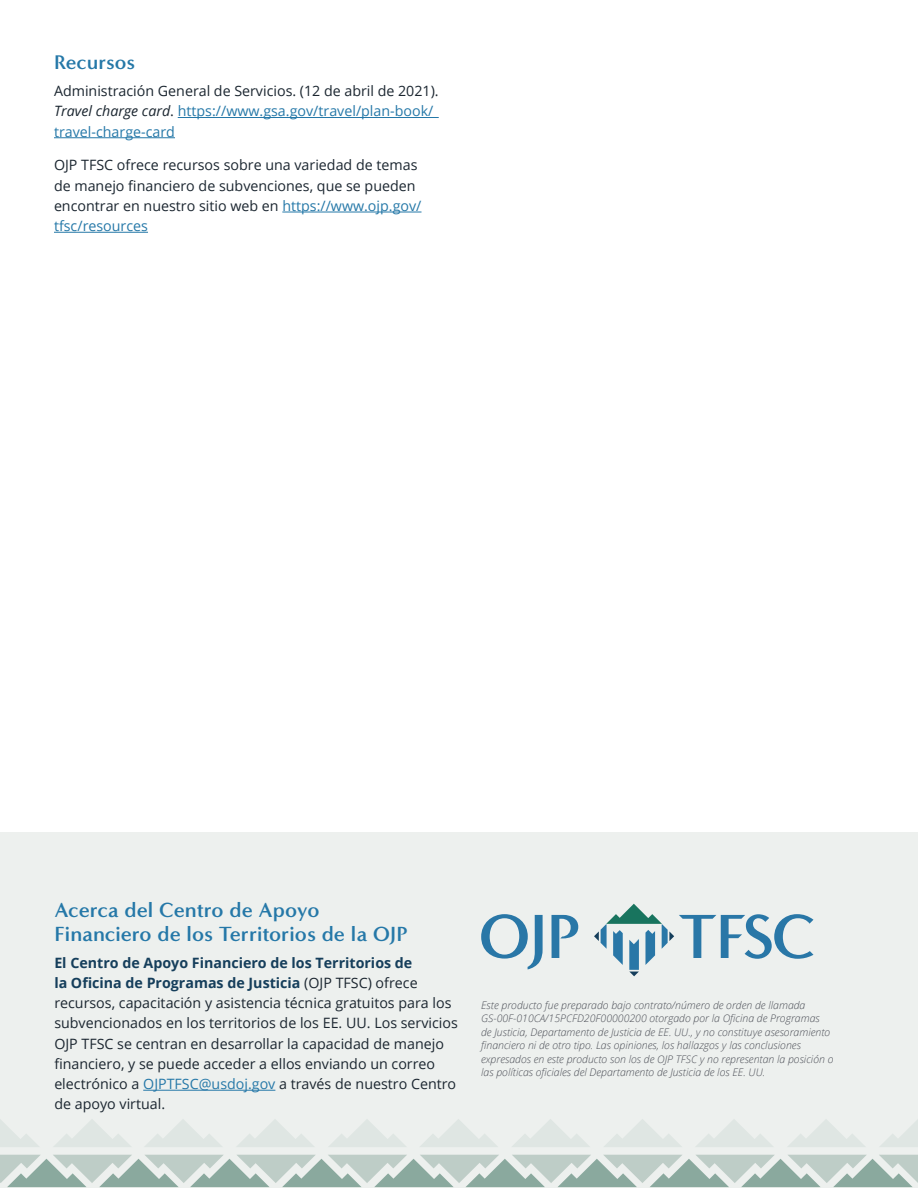
<style>
.page{position:relative;width:918px;height:1188px;background:#fff}
.page>*{position:absolute;margin:0;border:0;box-sizing:border-box;transform-origin:0 0}
.t1{font:700 21px/24px "Minerva Modern";color:#2578a8}
.t2{font:700 20.25px "Minerva Modern";color:#2578a8}
.t3{font:14.25px/20.2px "Open Sans";color:#1b2630}
.t4{font:14.25px/20.2px "Open Sans";color:#2578a8}
.t5{font:italic 300 10.5px/13.5px "Open Sans";color:#4d5058}
.s1{color:#1b2630}
.s2{font-style:italic;color:#1b2630}
.s3{color:#2578a8}
.s4{font-weight:700;color:#153e5b}
</style>
<div class="page">
<div style="left:0;top:833px;width:918px;height:355px;background:#edf0ee"></div>
<svg style="left:696px;top:1119px;width:77px;height:28px"></svg>
<svg style="left:788px;top:1119px;width:77px;height:28px"></svg>
<svg style="left:880px;top:1120px;width:38px;height:27px"></svg>
<svg style="left:420px;top:1119px;width:78px;height:28px"></svg>
<svg style="left:512px;top:1119px;width:78px;height:28px"></svg>
<svg style="left:604px;top:1119px;width:78px;height:28px"></svg>
<svg style="left:145px;top:1119px;width:77px;height:28px"></svg>
<svg style="left:237px;top:1119px;width:77px;height:28px"></svg>
<svg style="left:329px;top:1119px;width:77px;height:28px"></svg>
<svg style="left:0;top:1119px;width:39px;height:28px"></svg>
<svg style="left:54px;top:1119px;width:77px;height:28px"></svg>
<svg style="left:0;top:1155px;width:918px;height:32px"></svg>
<hr style="left:143px;top:1090px;width:132px;height:1px;background:#2578a8">
<svg style="left:481px;top:914px;width:62px;height:55px"></svg>
<svg style="left:552px;top:915px;width:26px;height:43px"></svg>
<svg style="left:594px;top:904px;width:219px;height:72px"></svg>
<hr style="left:178px;top:117px;width:261px;height:1px;background:#2578a8">
<hr style="left:54px;top:137px;width:121px;height:1px;background:#2578a8">
<hr style="left:282px;top:212px;width:140px;height:1px;background:#2578a8">
<hr style="left:54px;top:232px;width:94px;height:1px;background:#2578a8">
<h2 class="t2" style="left:54px;top:50px;width:83px">Recursos</h2>
<p class="t4" style="left:54px;top:81px;width:386px"><span class="s1">Administración General de Servicios. (12 de abril de 2021).<br></span><span class="s2">Travel charge card</span><span class="s1">.</span> https://www.gsa.gov/travel/plan-book/ travel-charge-card</p>
<p class="t3" style="left:54px;top:155px;width:369px">OJP TFSC ofrece recursos sobre una variedad de temas de manejo financiero de subvenciones, que se pueden encontrar en nuestro sitio web en <span class="s3">https://www.ojp.gov/ tfsc/resources</span></p>
<h1 class="t1" style="left:54px;top:897px;width:355px">Acerca del Centro de Apoyo<br>Financiero de los Territorios de la OJP</h1>
<p class="t3" style="left:54px;top:952px;width:405px"><span class="s4">El Centro de Apoyo Financiero de los Territorios de<br>la Oficina de Programas de Justicia</span> (OJP TFSC) ofrece recursos, capacitación y asistencia técnica gratuitos para los subvencionados en los territorios de los EE. UU. Los servicios OJP TFSC se centran en desarrollar la capacidad de manejo financiero, y se puede acceder a ellos enviando un correo electrónico a <span class="s3">OJPTFSC@usdoj.gov</span> a través de nuestro Centro de apoyo virtual.</p>
<p class="t5" style="left:481px;top:998px;width:354px">Este producto fue preparado bajo contrato/número de orden de llamada GS-00F-010CA/15PCFD20F00000200 otorgado por la Oficina de Programas<br>de Justicia, Departamento de Justicia de EE. UU., y no constituye asesoramiento financiero ni de otro tipo. Las opiniones, los hallazgos y las conclusiones expresados en este producto son los de OJP TFSC y no representan la posición o las políticas oficiales del Departamento de Justicia de los EE. UU.</p>
</div>
